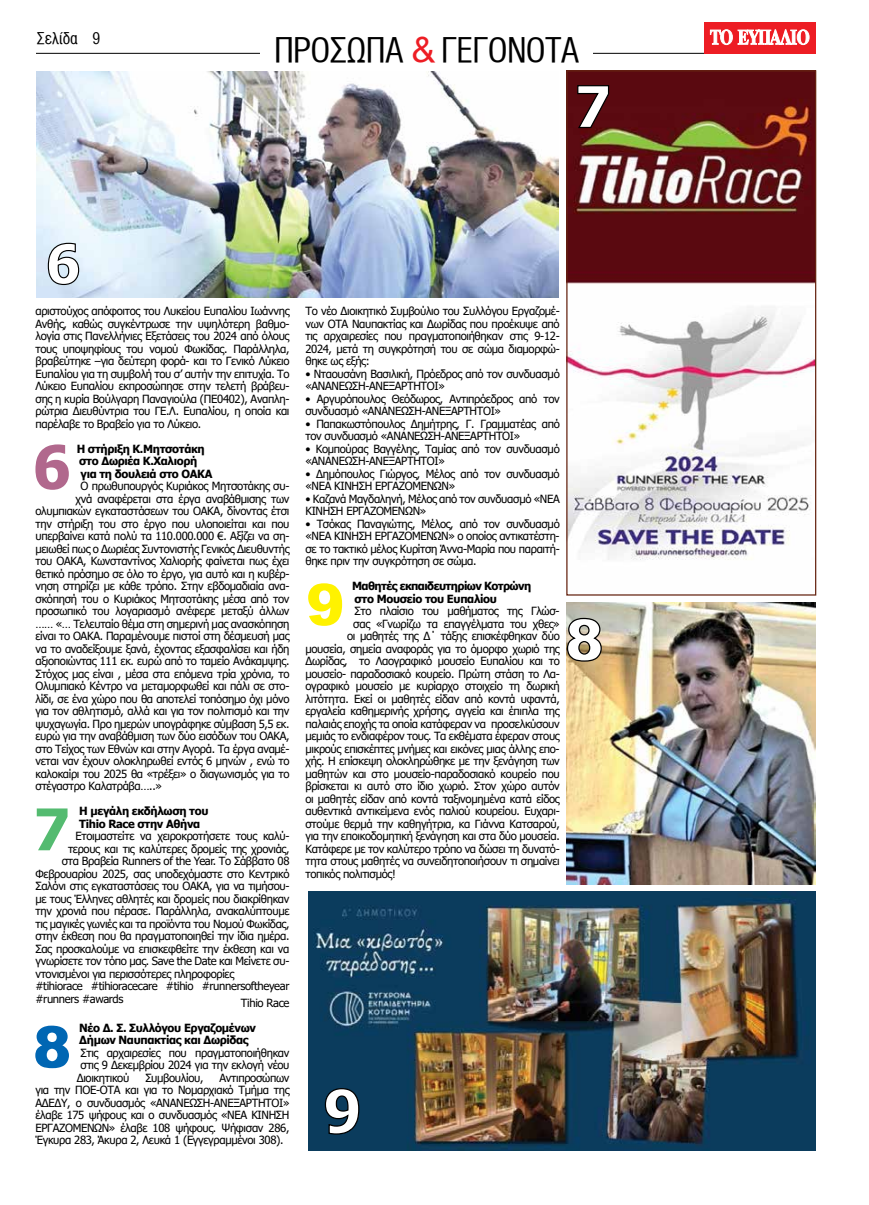
<style>
.page{position:relative;width:869px;height:1205px;background:#fff}
.page>*{position:absolute;margin:0;border:0;box-sizing:border-box;transform-origin:0 0}
.t1{font:34px "UB Helvetica Cond";letter-spacing:-.02em;color:#000}
.t2{font:16.25px "UB Helvetica Cond";color:#000}
.t3{font:11.25px/12.5px "Tahoma";letter-spacing:-.03em;color:#000}
.t4{font:700 11.25px/12.5px "Tahoma";letter-spacing:-.03em;color:#000}
.t5{font:700 11.25px/12.5px "Tahoma";letter-spacing:-.05em;color:#000}
.s1{font-family:"UB Helvetica";color:#ed1d24}
</style>
<div class="page">
<hr style="left:0;top:53px;width:815px;height:1px;background:#000">
<div style="left:703px;top:22px;width:112px;height:31px;background:#ed1d24"></div>
<svg style="left:703px;top:26px;width:106px;height:19px"></svg>
<div style="left:0;top:51px;width:35px;height:7px;background:#fff"></div>
<img style="left:37px;top:72px;width:521px;height:226px">
<img style="left:308px;top:892px;width:507px;height:259px">
<img style="left:566px;top:602px;width:249px;height:283px">
<div style="left:260px;top:25px;width:333px;height:37px;background:#fff"></div>
<svg style="left:35px;top:444px;width:34px;height:46px"></svg>
<svg style="left:37px;top:808px;width:30px;height:42px"></svg>
<svg style="left:35px;top:1025px;width:34px;height:43px"></svg>
<svg style="left:308px;top:583px;width:34px;height:43px"></svg>
<svg style="left:566px;top:617px;width:36px;height:45px"></svg>
<svg style="left:324px;top:1087px;width:36px;height:48px"></svg>
<svg style="left:47px;top:242px;width:33px;height:44px"></svg>
<img style="left:568px;top:72px;width:245px;height:488px">
<div style="left:566px;top:70px;width:249px;height:525px;border:1px solid #662411"></div>
<svg style="left:576px;top:84px;width:33px;height:45px"></svg>
<h2 class="t2" style="left:37px;top:29px;width:65px">Σελίδα 9</h2>
<h1 class="t1" style="left:274px;top:31px;width:307px">ΠΡΟΣΩΠΑ <span class="s1">&amp;</span> ΓΕΓΟΝΟΤΑ</h1>
<p class="t3" style="left:35px;top:305px;width:255px;text-align:justify">αριστούχος απόφοιτος του Λυκείου Ευπαλίου Ιωάννης Ανθής, καθώς συγκέντρωσε την υψηλότερη βαθμο&shy;λογία στις Πανελλήνιες Εξετάσεις του 2024 από όλους τους υποψηφίους του νομού Φωκίδας. Παράλληλα, βραβεύτηκε –για δεύτερη φορά- και το Γενικό Λύκειο Ευπαλίου για τη συμβολή του σ’ αυτήν την επιτυχία. Το Λύκειο Ευπαλίου εκπροσώπησε στην τελετή βράβευ&shy;σης η κυρία Βούλγαρη Παναγιούλα (ΠΕ0402), Αναπλη&shy;ρώτρια Διευθύντρια του ΓΕ.Λ. Ευπαλίου, η οποία και παρέλαβε το Βραβείο για το Λύκειο.</p>
<p class="t4" style="left:77px;top:443px;width:137px">Η στήριξη Κ.Μητσοτάκη στο Δωριέα Κ.Χαλιορή για τη δουλειά στο ΟΑΚΑ</p>
<p class="t3" style="left:80px;top:480px;width:210px">Ο πρωθυπουργός Κυριάκος Μητσοτάκης συ-</p>
<p class="t3" style="left:75px;top:493px;width:215px">χνά αναφέρεται στα έργα αναβάθμισης των</p>
<p class="t3" style="left:35px;top:505px;width:255px">ολυμπιακών εγκαταστάσεων του ΟΑΚΑ, δίνοντας έτσι</p>
<p class="t3" style="left:35px;top:518px;width:255px">την στήριξη του στο έργο που υλοποιείται και που</p>
<p class="t3" style="left:35px;top:530px;width:255px">υπερβαίνει κατά πολύ τα 110.000.000 €. Αξίζει να ση-</p>
<p class="t3" style="left:35px;top:543px;width:255px">μειωθεί πως ο Δωριέας Συντονιστής Γενικός Διευθυντής</p>
<p class="t3" style="left:35px;top:555px;width:255px">του ΟΑΚΑ, Κωνσταντίνος Χαλιορής φαίνεται πως έχει</p>
<p class="t3" style="left:35px;top:568px;width:255px">θετικό πρόσημο σε όλο το έργο, για αυτό και η κυβέρ-</p>
<p class="t3" style="left:35px;top:580px;width:255px">νηση στηρίζει με κάθε τρόπο. Στην εβδομαδιαία ανα-</p>
<p class="t3" style="left:35px;top:593px;width:255px">σκόπησή του ο Κυριάκος Μητσοτάκης μέσα από τον</p>
<p class="t3" style="left:35px;top:605px;width:255px">προσωπικό του λογαριασμό ανέφερε μεταξύ άλλων</p>
<p class="t3" style="left:35px;top:618px;width:255px">…… «… Τελευταίο θέμα στη σημερινή μας ανασκόπηση</p>
<p class="t3" style="left:35px;top:630px;width:255px">είναι το ΟΑΚΑ. Παραμένουμε πιστοί στη δέσμευσή μας</p>
<p class="t3" style="left:35px;top:643px;width:255px">να το αναδείξουμε ξανά, έχοντας εξασφαλίσει και ήδη</p>
<p class="t3" style="left:35px;top:655px;width:255px">αξιοποιώντας 111 εκ. ευρώ από το ταμείο Ανάκαμψης.</p>
<p class="t3" style="left:35px;top:668px;width:255px">Στόχος μας είναι , μέσα στα επόμενα τρία χρόνια, το</p>
<p class="t3" style="left:35px;top:680px;width:255px">Ολυμπιακό Κέντρο να μεταμορφωθεί και πάλι σε στο-</p>
<p class="t3" style="left:35px;top:693px;width:255px">λίδι, σε ένα χώρο που θα αποτελεί τοπόσημο όχι μόνο</p>
<p class="t3" style="left:35px;top:705px;width:255px">για τον αθλητισμό, αλλά και για τον πολιτισμό και την</p>
<p class="t3" style="left:35px;top:718px;width:255px">ψυχαγωγία. Προ ημερών υπογράφηκε σύμβαση 5,5 εκ.</p>
<p class="t3" style="left:35px;top:730px;width:255px">ευρώ για την αναβάθμιση των δύο εισόδων του ΟΑΚΑ,</p>
<p class="t3" style="left:35px;top:743px;width:255px">στο Τείχος των Εθνών και στην Αγορά. Τα έργα αναμέ-</p>
<p class="t3" style="left:35px;top:755px;width:255px">νεται ναν έχουν ολοκληρωθεί εντός 6 μηνών , ενώ το</p>
<p class="t3" style="left:35px;top:768px;width:255px">καλοκαίρι του 2025 θα «τρέξει» ο διαγωνισμός για το</p>
<p class="t3" style="left:35px;top:780px;width:128px">στέγαστρο Καλατράβα…..»</p>
<p class="t4" style="left:79px;top:805px;width:131px">Η μεγάλη εκδήλωση του<br>Tihio Race στην Αθήνα</p>
<p class="t3" style="left:75px;top:830px;width:215px">Ετοιμαστείτε να χειροκροτήσετε τους καλύ-</p>
<p class="t3" style="left:68px;top:843px;width:223px">τερους και τις καλύτερες δρομείς της χρονιάς,</p>
<p class="t3" style="left:62px;top:855px;width:229px">στα Βραβεία Runners of the Year. Το Σάββατο 08</p>
<p class="t3" style="left:35px;top:868px;width:255px">Φεβρουαρίου 2025, σας υποδεχόμαστε στο Κεντρικό</p>
<p class="t3" style="left:35px;top:880px;width:255px">Σαλόνι στις εγκαταστάσεις του ΟΑΚΑ, για να τιμήσου-</p>
<p class="t3" style="left:35px;top:893px;width:255px">με τους Έλληνες αθλητές και δρομείς που διακρίθηκαν</p>
<p class="t3" style="left:35px;top:905px;width:255px">την χρονιά που πέρασε. Παράλληλα, ανακαλύπτουμε</p>
<p class="t3" style="left:35px;top:918px;width:255px">τις μαγικές γωνιές και τα προϊόντα του Νομού Φωκίδας,</p>
<p class="t3" style="left:35px;top:930px;width:255px">στην έκθεση που θα πραγματοποιηθεί την ίδια ημέρα.</p>
<p class="t3" style="left:35px;top:943px;width:255px">Σας προσκαλούμε να επισκεφθείτε την έκθεση και να</p>
<p class="t3" style="left:35px;top:955px;width:255px">γνωρίσετε τον τόπο μας. Save the Date και Μείνετε συ-</p>
<p class="t3" style="left:35px;top:968px;width:200px">ντονισμένοι για περισσότερες πληροφορίες</p>
<p class="t3" style="left:35px;top:980px;width:255px">#tihiorace #tihioracecare #tihio #runnersoftheyear</p>
<p class="t3" style="left:35px;top:993px;width:89px">#runners #awards</p>
<p class="t3" style="left:241px;top:997px;width:50px">Tihio Race</p>
<p class="t4" style="left:79px;top:1021px;width:178px">Νέο Δ. Σ. Συλλόγου Εργαζομένων<br>Δήμων Ναυπακτίας και Δωρίδας</p>
<p class="t3" style="left:80px;top:1047px;width:210px">Στις αρχαιρεσίες που πραγματοποιήθηκαν</p>
<p class="t3" style="left:80px;top:1059px;width:210px">στις 9 Δεκεμβρίου 2024 για την εκλογή νέου</p>
<p class="t3" style="left:77px;top:1072px;width:54px">Διοικητικού</p>
<p class="t3" style="left:145px;top:1072px;width:60px">Συμβουλίου,</p>
<p class="t3" style="left:35px;top:1072px;width:255px;text-align:justify;text-indent:184px">Αντιπροσώπων για την ΠΟΕ-ΟΤΑ και για το Νομαρχιακό Τμήμα της ΑΔΕΔΥ, ο συνδυασμός «ΑΝΑΝΕΩΣΗ-ΑΝΕΞΑΡΤΗΤΟΙ» έλαβε 175 ψήφους και ο συνδυασμός «ΝΕΑ ΚΙΝΗΣΗ ΕΡΓΑΖΟΜΕΝΩΝ» έλαβε 108 ψήφους. Ψήφισαν 286, Έγκυρα 283, Άκυρα 2, Λευκά 1 (Εγγεγραμμένοι 308).</p>
<p class="t3" style="left:305px;top:305px;width:256px;text-align:justify">Το νέο Διοικητικό Συμβούλιο του Συλλόγου Εργαζομέ&shy;νων ΟΤΑ Ναυπακτίας και Δωρίδας που προέκυψε από τις αρχαιρεσίες που πραγματοποιήθηκαν στις 9-12- 2024, μετά τη συγκρότησή του σε σώμα διαμορφώ&shy;θηκε ως εξής:</p>
<p class="t3" style="left:305px;top:368px;width:256px">• Νταουσάνη Βασιλική, Πρόεδρος από τον συνδυασμό «ΑΝΑΝΕΩΣΗ-ΑΝΕΞΑΡΤΗΤΟΙ»</p>
<p class="t3" style="left:305px;top:393px;width:256px">• Αργυρόπουλος Θεόδωρος, Αντιπρόεδρος από τον συνδυασμό «ΑΝΑΝΕΩΣΗ-ΑΝΕΞΑΡΤΗΤΟΙ»</p>
<p class="t3" style="left:305px;top:418px;width:256px">• Παπακωστόπουλος Δημήτρης, Γ. Γραμματέας από τον συνδυασμό «ΑΝΑΝΕΩΣΗ-ΑΝΕΞΑΡΤΗΤΟΙ»</p>
<p class="t3" style="left:305px;top:443px;width:256px">• Κομπούρας Βαγγέλης, Ταμίας από τον συνδυασμό «ΑΝΑΝΕΩΣΗ-ΑΝΕΞΑΡΤΗΤΟΙ»</p>
<p class="t3" style="left:305px;top:468px;width:256px">• Δημόπουλος Γιώργος, Μέλος από τον συνδυασμό «ΝΕΑ ΚΙΝΗΣΗ ΕΡΓΑΖΟΜΕΝΩΝ»</p>
<p class="t3" style="left:305px;top:493px;width:256px">• Καζανά Μαγδαληνή, Μέλος από τον συνδυασμό «ΝΕΑ<br>ΚΙΝΗΣΗ ΕΡΓΑΖΟΜΕΝΩΝ»</p>
<p class="t3" style="left:305px;top:518px;width:256px;text-align:justify">• Τσόκας Παναγιώτης, Μέλος, από τον συνδυασμό «ΝΕΑ ΚΙΝΗΣΗ ΕΡΓΑΖΟΜΕΝΩΝ» ο οποίος αντικατέστη&shy;σε το τακτικό μέλος Κυρίτση Άννα-Μαρία που παραιτή&shy;θηκε πριν την συγκρότηση σε σώμα.</p>
<p class="t5" style="left:352px;top:580px;width:181px">Μαθητές εκπαιδευτηρίων Κοτρώνη στο Μουσείο του Ευπαλίου</p>
<p class="t3" style="left:354px;top:605px;width:206px">Στο πλαίσιο του μαθήματος της Γλώσ-</p>
<p class="t3" style="left:353px;top:618px;width:208px">σας «Γνωρίζω τα επαγγέλματα του χθες»</p>
<p class="t3" style="left:347px;top:630px;width:214px">οι μαθητές της Δ΄ τάξης επισκέφθηκαν δύο</p>
<p class="t3" style="left:305px;top:643px;width:256px">μουσεία, σημεία αναφοράς για το όμορφο χωριό της</p>
<p class="t3" style="left:305px;top:655px;width:256px">Δωρίδας, το Λαογραφικό μουσείο Ευπαλίου και το</p>
<p class="t3" style="left:305px;top:668px;width:256px">μουσείο- παραδοσιακό κουρείο. Πρώτη στάση το Λα-</p>
<p class="t3" style="left:305px;top:680px;width:256px">ογραφικό μουσείο με κυρίαρχο στοιχείο τη δωρική</p>
<p class="t3" style="left:305px;top:693px;width:256px">λιτότητα. Εκεί οι μαθητές είδαν από κοντά υφαντά,</p>
<p class="t3" style="left:305px;top:705px;width:256px">εργαλεία καθημερινής χρήσης, αγγεία και έπιπλα της</p>
<p class="t3" style="left:305px;top:718px;width:256px">παλαιάς εποχής τα οποία κατάφεραν να προσελκύσουν</p>
<p class="t3" style="left:305px;top:730px;width:256px">μεμιάς το ενδιαφέρον τους. Τα εκθέματα έφεραν στους</p>
<p class="t3" style="left:305px;top:743px;width:256px">μικρούς επισκέπτες μνήμες και εικόνες μιας άλλης επο-</p>
<p class="t3" style="left:305px;top:755px;width:256px">χής. Η επίσκεψη ολοκληρώθηκε με την ξενάγηση των</p>
<p class="t3" style="left:305px;top:768px;width:256px">μαθητών και στο μουσείο-παραδοσιακό κουρείο που</p>
<p class="t3" style="left:305px;top:780px;width:256px">βρίσκεται κι αυτό στο ίδιο χωριό. Στον χώρο αυτόν</p>
<p class="t3" style="left:305px;top:793px;width:256px">οι μαθητές είδαν από κοντά ταξινομημένα κατά είδος</p>
<p class="t3" style="left:305px;top:805px;width:256px">αυθεντικά αντικείμενα ενός παλιού κουρείου. Ευχαρι-</p>
<p class="t3" style="left:305px;top:818px;width:256px">στούμε θερμά την καθηγήτρια, κα Γιάννα Κατσαρού,</p>
<p class="t3" style="left:305px;top:830px;width:256px">για την εποικοδομητική ξενάγηση και στα δύο μουσεία.</p>
<p class="t3" style="left:305px;top:843px;width:256px">Κατάφερε με τον καλύτερο τρόπο να δώσει τη δυνατό-</p>
<p class="t3" style="left:305px;top:855px;width:256px">τητα στους μαθητές να συνειδητοποιήσουν τι σημαίνει</p>
<p class="t3" style="left:305px;top:868px;width:92px">τοπικός πολιτισμός!</p>
</div>
